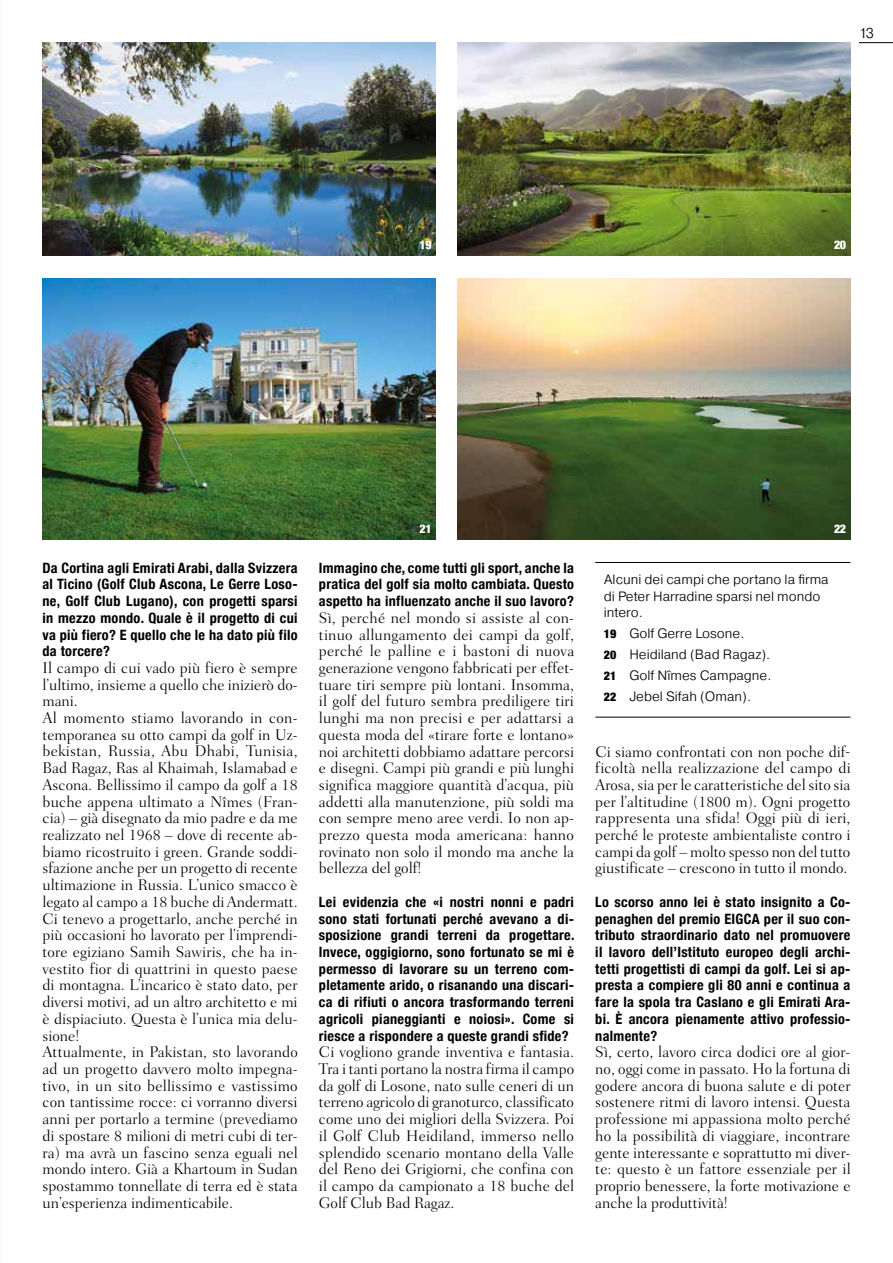
<style>
.page{position:relative;width:893px;height:1263px;background:#fff}
.page>*{position:absolute;margin:0;border:0;box-sizing:border-box;transform-origin:0 0}
.t1{font:300 15.75px/16.6px "Fairfield LT Std";color:#000;text-align:justify}
.t2{font:700 condensed 14.25px/16.6px "Helvetica Neue";letter-spacing:.02em;color:#000;text-align:justify}
.t3{font:300 14.25px "Pragmatica";color:#000}
.t4{font:300 13.5px/20.9px "Pragmatica";color:#000}
.t5{font:900 condensed 12px "Helvetica Neue";letter-spacing:-.03em;color:#fff}
.s1{font-family:"Helvetica Neue";font-weight:900;font-stretch:condensed;font-size:12px}
</style>
<div class="page">
<hr style="left:595px;top:562px;width:255px;height:1px;background:#000">
<hr style="left:595px;top:717px;width:255px;height:1px;background:#000">
<img style="left:43px;top:43px;width:393px;height:212px">
<img style="left:43px;top:278px;width:393px;height:261px">
<img style="left:457px;top:43px;width:393px;height:212px">
<img style="left:457px;top:278px;width:393px;height:261px">
<hr style="left:859px;top:42px;width:34px;height:1px;background:#000">
<p class="t5" style="left:419px;top:234px;width:14px">19</p>
<p class="t3" style="left:859px;top:24px;width:17px">13</p>
<p class="t5" style="left:834px;top:234px;width:14px">20</p>
<p class="t2" style="left:43px;top:558px;width:257px">Da Cortina agli Emirati Arabi, dalla Svizzera al Ticino (Golf Club Ascona, Le Gerre Loso&shy;ne, Golf Club Lugano), con progetti sparsi in mezzo mondo. Quale è il progetto di cui va più fiero? E quello che le ha dato più filo da torcere?</p>
<p class="t1" style="left:43px;top:659px;width:257px;text-align:left">Il campo di cui vado più fiero è sempre l’ultimo, insieme a quello che inizierò do&shy;mani.<br>Al momento stiamo lavorando in con&shy;temporanea su otto campi da golf in Uz&shy;bekistan, Russia, Abu Dhabi, Tunisia, Bad Ragaz, Ras al Khaimah, Islamabad e Ascona. Bellissimo il campo da golf a 18 buche appena ultimato a Nîmes (Fran&shy;cia) – già disegnato da mio padre e da me realizzato nel 1968 – dove di recente ab&shy;biamo ricostruito i green. Grande soddi&shy;sfazione anche per un progetto di recente ultimazione in Russia. L’unico smacco è legato al campo a 18 buche di Andermatt.<br>Ci tenevo a progettarlo, anche perché in più occasioni ho lavorato per l’imprendi&shy;tore egiziano Samih Sawiris, che ha in&shy;vestito fior di quattrini in questo paese di montagna. L’incarico è stato dato, per diversi motivi, ad un altro architetto e mi è dispiaciuto. Questa è l’unica mia delu&shy;sione!<br>Attualmente, in Pakistan, sto lavorando ad un progetto davvero molto impegna&shy;tivo, in un sito bellissimo e vastissimo con tantissime rocce: ci vorranno diversi anni per portarlo a termine (prevediamo di spostare 8 milioni di metri cubi di ter&shy;ra) ma avrà un fascino senza eguali nel mondo intero. Già a Khartoum in Sudan spostammo tonnellate di terra ed è stata un’esperienza indimenticabile.</p>
<p class="t5" style="left:419px;top:518px;width:14px">21</p>
<p class="t2" style="left:319px;top:558px;width:257px">Immagino che, come tutti gli sport, anche la pratica del golf sia molto cambiata. Questo aspetto ha influenzato anche il suo lavoro?</p>
<p class="t1" style="left:319px;top:609px;width:257px">Sì, perché nel mondo si assiste al con&shy;tinuo allungamento dei campi da golf, perché le palline e i bastoni di nuova generazione vengono fabbricati per effet&shy;tuare tiri sempre più lontani. Insomma, il golf del futuro sembra prediligere tiri lunghi ma non precisi e per adattarsi a questa moda del «tirare forte e lontano» noi architetti dobbiamo adattare percorsi e disegni. Campi più grandi e più lunghi significa maggiore quantità d’acqua, più addetti alla manutenzione, più soldi ma con sempre meno aree verdi. Io non ap&shy;prezzo questa moda americana: hanno rovinato non solo il mondo ma anche la bellezza del golf!</p>
<p class="t2" style="left:319px;top:892px;width:257px">Lei evidenzia che «i nostri nonni e padri sono stati fortunati perché avevano a di&shy;sposizione grandi terreni da progettare.<br>Invece, oggigiorno, sono fortunato se mi è permesso di lavorare su un terreno com&shy;pletamente arido, o risanando una discari&shy;ca di rifiuti o ancora trasformando terreni agricoli pianeggianti e noiosi». Come si riesce a rispondere a queste grandi sfide?</p>
<p class="t1" style="left:319px;top:1044px;width:257px">Ci vogliono grande inventiva e fantasia.<br>Tra i tanti portano la nostra firma il campo da golf di Losone, nato sulle ceneri di un terreno agricolo di granoturco, classificato come uno dei migliori della Svizzera. Poi il Golf Club Heidiland, immerso nello splendido scenario montano della Valle del Reno dei Grigiorni, che confina con il campo da campionato a 18 buche del Golf Club Bad Ragaz.</p>
<p class="t5" style="left:834px;top:518px;width:14px">22</p>
<p class="t4" style="left:604px;top:571px;width:226px;line-height:16.6px">Alcuni dei campi che portano la firma di Peter Harradine sparsi nel mondo intero.</p>
<p class="t4" style="left:604px;top:623px;width:169px"><span class="s1">19</span> Golf Gerre Losone.<br><span class="s1">20</span> Heidiland (Bad Ragaz).<br><span class="s1">21</span> Golf Nîmes Campagne.<br><span class="s1">22</span> Jebel Sifah (Oman).</p>
<p class="t1" style="left:595px;top:743px;width:257px">Ci siamo confrontati con non poche dif&shy;ficoltà nella realizzazione del campo di Arosa, sia per le caratteristiche del sito sia per l’altitudine (1800 m). Ogni progetto rappresenta una sfida! Oggi più di ieri, perché le proteste ambientaliste contro i campi da golf – molto spesso non del tutto giustificate – crescono in tutto il mondo.</p>
<p class="t2" style="left:595px;top:892px;width:257px">Lo scorso anno lei è stato insignito a Co&shy;penaghen del premio EIGCA per il suo con&shy;tributo straordinario dato nel promuovere il lavoro dell’Istituto europeo degli archi&shy;tetti progettisti di campi da golf. Lei si ap&shy;presta a compiere gli 80 anni e continua a fare la spola tra Caslano e gli Emirati Ara&shy;bi. È ancora pienamente attivo professio&shy;nalmente?</p>
<p class="t1" style="left:595px;top:1044px;width:257px">Sì, certo, lavoro circa dodici ore al gior&shy;no, oggi come in passato. Ho la fortuna di godere ancora di buona salute e di poter sostenere ritmi di lavoro intensi. Questa professione mi appassiona molto perché ho la possibilità di viaggiare, incontrare gente interessante e soprattutto mi diver&shy;te: questo è un fattore essenziale per il proprio benessere, la forte motivazione e anche la produttività!</p>
</div>
